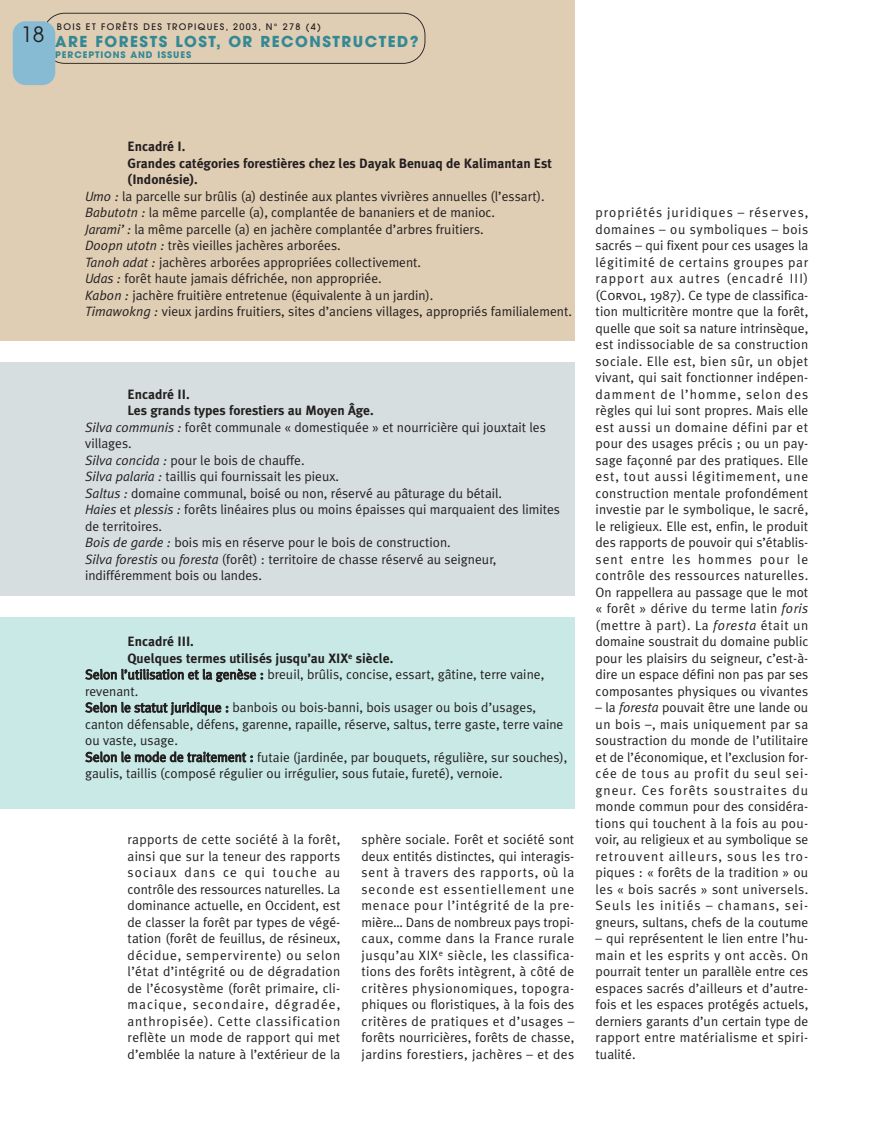
<style>
.page{position:relative;width:893px;height:1148px;background:#fff}
.page>*{position:absolute;margin:0;border:0;box-sizing:border-box;transform-origin:0 0}
.t1{font:21px "Avant Garde";color:#231f1f}
.t2{font:700 15px "Avant Garde";letter-spacing:.1em;color:#348894}
.t3{font:13.5px/16.5px "Meta Plus Normal";color:#231f1f;text-align:justify}
.t4{font:700 13.5px/16.5px "Meta Plus";color:#231f1f}
.t5{font:500 9px "Avant Garde";letter-spacing:.15em;color:#231f1f}
.t6{font:700 9px "Avant Garde";letter-spacing:.1em;color:#348894}
.s1{font-style:italic}
.s2{font-family:"Meta Plus Normal Caps"}
</style>
<div class="page">
<div style="left:0;top:0;width:574px;height:340px;background:#dfcdb4"></div>
<svg style="left:46px;top:13px;width:379px;height:51px"></svg>
<div style="left:13px;top:21px;width:42px;height:64px;background:#87bbd4;border-radius:13px"></div>
<div style="left:0;top:361px;width:574px;height:234px;background:#d7dee0"></div>
<div style="left:0;top:617px;width:574px;height:191px;background:#c8e9e6"></div>
<h1 class="t1" style="left:21px;top:26px;width:25px">18</h1>
<p class="t5" style="left:57px;top:23px;width:266px">BOIS ET FORÊTS DES TROPIQUES, 2003, N° 278 (4)</p>
<p class="t6" style="left:55px;top:51px;width:137px">PERCEPTIONS AND ISSUES</p>
<p class="t2" style="left:55px;top:36px;width:365px">ARE FORESTS LOST, OR RECONSTRUCTED?</p>
<p class="t4" style="left:128px;top:139px;width:426px">Encadré I.<br>Grandes catégories forestières chez les Dayak Benuaq de Kalimantan Est (Indonésie).</p>
<p class="t3" style="left:85px;top:189px;width:488px;text-align:left"><span class="s1">Umo :</span> la parcelle sur brûlis (a) destinée aux plantes vivrières annuelles (l’essart).<br><span class="s1">Babutotn :</span> la même parcelle (a), complantée de bananiers et de manioc.<br><span class="s1">Jarami’ :</span> la même parcelle (a) en jachère complantée d’arbres fruitiers.<br><span class="s1">Doopn utotn :</span> très vieilles jachères arborées.<br><span class="s1">Tanoh adat :</span> jachères arborées appropriées collectivement.<br><span class="s1">Udas :</span> forêt haute jamais défrichée, non appropriée.<br><span class="s1">Kabon :</span> jachère fruitière entretenue (équivalente à un jardin).<br><span class="s1">Timawokng :</span> vieux jardins fruitiers, sites d’anciens villages, appropriés familialement.</p>
<p class="t4" style="left:128px;top:387px;width:248px">Encadré II.<br>Les grands types forestiers au Moyen Âge.</p>
<p class="t3" style="left:85px;top:420px;width:476px;text-align:left"><span class="s1">Silva communis :</span> forêt communale « domestiquée » et nourricière qui jouxtait les villages.<br><span class="s1">Silva concida :</span> pour le bois de chauffe.<br><span class="s1">Silva palaria :</span> taillis qui fournissait les pieux.<br><span class="s1">Saltus :</span> domaine communal, boisé ou non, réservé au pâturage du bétail.<br><span class="s1">Haies</span> et <span class="s1">plessis :</span> forêts linéaires plus ou moins épaisses qui marquaient des limites de territoires.<br><span class="s1">Bois de garde :</span> bois mis en réserve pour le bois de construction.<br><span class="s1">Silva forestis</span> ou <span class="s1">foresta</span> (forêt) : territoire de chasse réservé au seigneur, indifféremment bois ou landes.</p>
<p class="t4" style="left:128px;top:634px;width:267px">Encadré III.<br>Quelques termes utilisés jusqu’au XIX<sup>e</sup> siècle.</p>
<p class="t3" style="left:85px;top:667px;width:484px;text-align:left">Selon l’utilisation et la genèse : breuil, brûlis, concise, essart, gâtine, terre vaine, revenant.<br>Selon le statut juridique : banbois ou bois-banni, bois usager ou bois d’usages, canton défensable, défens, garenne, rapaille, réserve, saltus, terre gaste, terre vaine ou vaste, usage.<br>Selon le mode de traitement : futaie (jardinée, par bouquets, régulière, sur souches), gaulis, taillis (composé régulier ou irrégulier, sous futaie, fureté), vernoie.</p>
<p class="t3" style="left:128px;top:832px;width:214px">rapports de cette société à la forêt, ainsi que sur la teneur des rapports sociaux dans ce qui touche au contrôle des ressources naturelles. La dominance actuelle, en Occident, est de classer la forêt par types de végé&shy;tation (forêt de feuillus, de résineux, décidue, sempervirente) ou selon l’état d’intégrité ou de dégradation de l’écosystème (forêt primaire, cli&shy;macique, secondaire, dégradée, anthropisée). Cette classification reflète un mode de rapport qui met d’emblée la nature à l’extérieur de la</p>
<p class="t3" style="left:361px;top:832px;width:214px">sphère sociale. Forêt et société sont deux entités distinctes, qui interagis&shy;sent à travers des rapports, où la seconde est essentiellement une menace pour l’intégrité de la pre&shy;mière… Dans de nombreux pays tropi&shy;caux, comme dans la France rurale jusqu’au XIX<sup>e</sup> siècle, les classifica&shy;tions des forêts intègrent, à côté de critères physionomiques, topogra&shy;phiques ou floristiques, à la fois des critères de pratiques et d’usages – forêts nourricières, forêts de chasse, jardins forestiers, jachères – et des</p>
<p class="t3" style="left:595px;top:205px;width:214px">propriétés juridiques – réserves, domaines – ou symboliques – bois sacrés – qui fixent pour ces usages la légitimité de certains groupes par rapport aux autres (encadré III) (<span class="s2">Corvol</span>, 1987). Ce type de classifica&shy;tion multicritère montre que la forêt, quelle que soit sa nature intrinsèque, est indissociable de sa construction sociale. Elle est, bien sûr, un objet vivant, qui sait fonctionner indépen&shy;damment de l’homme, selon des règles qui lui sont propres. Mais elle est aussi un domaine défini par et pour des usages précis ; ou un pay&shy;sage façonné par des pratiques. Elle est, tout aussi légitimement, une construction mentale profondément investie par le symbolique, le sacré, le religieux. Elle est, enfin, le produit des rapports de pouvoir qui s’établis&shy;sent entre les hommes pour le contrôle des ressources naturelles.<br>On rappellera au passage que le mot « forêt » dérive du terme latin <span class="s1">foris </span>(mettre à part). La <span class="s1">foresta</span> était un domaine soustrait du domaine public pour les plaisirs du seigneur, c’est-à&shy;dire un espace défini non pas par ses composantes physiques ou vivantes</p>
<p class="t3" style="left:595px;top:700px;width:214px">– la <span class="s1">foresta</span> pouvait être une lande ou un bois –, mais uniquement par sa soustraction du monde de l’utilitaire et de l’économique, et l’exclusion for&shy;cée de tous au profit du seul sei&shy;gneur. Ces forêts soustraites du monde commun pour des considéra&shy;tions qui touchent à la fois au pou&shy;voir, au religieux et au symbolique se retrouvent ailleurs, sous les tro&shy;piques : « forêts de la tradition » ou les « bois sacrés » sont universels.<br>Seuls les initiés – chamans, sei&shy;gneurs, sultans, chefs de la coutume</p>
<p class="t3" style="left:595px;top:931px;width:214px">– qui représentent le lien entre l’hu&shy;main et les esprits y ont accès. On pourrait tenter un parallèle entre ces espaces sacrés d’ailleurs et d’autre&shy;fois et les espaces protégés actuels, derniers garants d’un certain type de rapport entre matérialisme et spiri&shy;tualité.</p>
</div>
